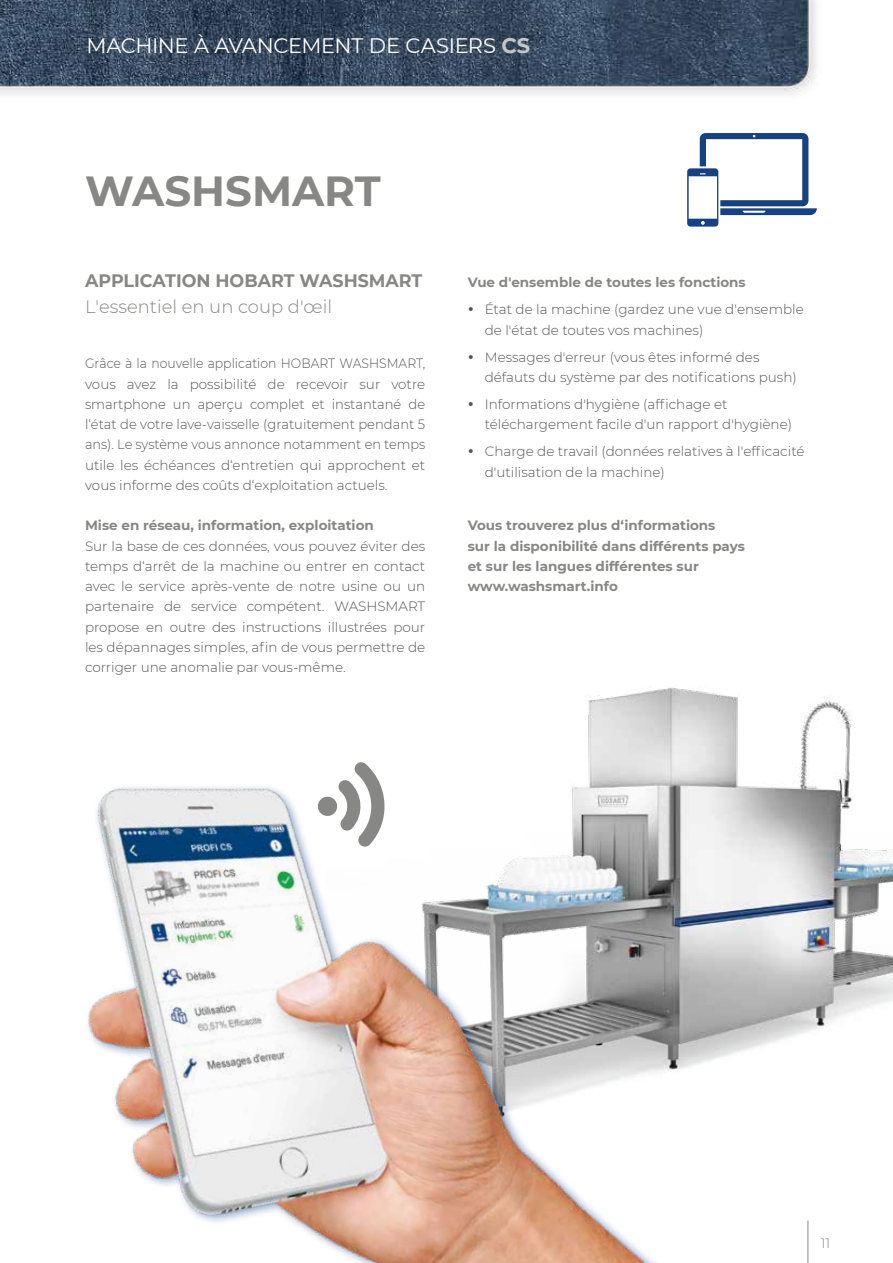
<style>
.page{position:relative;width:893px;height:1263px;background:#fff}
.page>*{position:absolute;margin:0;border:0;box-sizing:border-box;transform-origin:0 0}
.t1{font:700 42px "Montserrat";color:#878786}
.t2{font:21px "Montserrat";letter-spacing:-.02em;color:#fff}
.t3{font:700 18px "Montserrat";color:#878786}
.t4{font:300 18px "Montserrat";color:#878786}
.t5{font:300 13.5px/20.2px "Montserrat";color:#565656}
.t6{font:300 13.5px/20.2px "Montserrat";color:#565656;text-align:justify;scale:.92 1}
.t7{font:700 13.5px/20.2px "Montserrat";color:#878786}
.t8{font:300 13.5px "Montserrat";color:#878786}
.s1{font-weight:700;color:#c5c6c6}
</style>
<div class="page">
<img style="left:825px;top:698px;width:68px;height:329px">
<img style="left:87px;top:687px;width:738px;height:576px">
<svg style="left:317px;top:761px;width:74px;height:86px"></svg>
<img style="left:0;top:0;width:816px;height:95px">
<svg style="left:687px;top:133px;width:130px;height:94px"></svg>
<h2 class="t2" style="left:86px;top:31px;width:445px">MACHINE À AVANCEMENT DE CASIERS <span class="s1">CS</span></h2>
<h1 class="t1" style="left:85px;top:161px;width:297px">WASHSMART</h1>
<h3 class="t3" style="left:85px;top:268px;width:339px">APPLICATION HOBART WASHSMART</h3>
<h3 class="t4" style="left:85px;top:294px;width:249px">L'essentiel en un coup d'œil</h3>
<p class="t6" style="left:85px;top:353px;width:371px">Grâce à la nouvelle application HOBART WASHSMART, vous avez la possibilité de recevoir sur votre smartphone un aperçu complet et instantané de l‘état de votre lave-vaisselle (gratuitement pendant 5 ans). Le système vous annonce notamment en temps utile les échéances d‘entretien qui approchent et vous informe des coûts d‘exploitation actuels.</p>
<p class="t7" style="left:85px;top:515px;width:290px">Mise en réseau, information, exploitation</p>
<p class="t5" style="left:85px;top:535px;width:342px;text-align:justify">Sur la base de ces données, vous pouvez éviter des temps d‘arrêt de la machine ou entrer en contact avec le service après-vente de notre usine ou un partenaire de service compétent. WASHSMART propose en outre des instructions illustrées pour les dépannages simples, afin de vous permettre de corriger une anomalie par vous-même.</p>
<p class="t7" style="left:468px;top:272px;width:280px">Vue d'ensemble de toutes les fonctions</p>
<p class="t5" style="left:485px;top:299px;width:320px">État de la machine (gardez une vue d'ensemble de l'état de toutes vos machines)</p>
<p class="t5" style="left:485px;top:346px;width:314px">Messages d'erreur (vous êtes informé des défauts du système par des notifications push)</p>
<p class="t5" style="left:485px;top:394px;width:309px">Informations d'hygiène (affichage et téléchargement facile d'un rapport d'hygiène)</p>
<p class="t5" style="left:485px;top:441px;width:321px">Charge de travail (données relatives à l'efficacité d'utilisation de la machine)</p>
<p class="t7" style="left:468px;top:515px;width:279px">Vous trouverez plus d‘informations<br>sur la disponibilité dans différents pays et sur les langues différentes sur www.washsmart.info</p>
<p class="t8" style="left:821px;top:1234px;width:11px">11</p>
</div>
